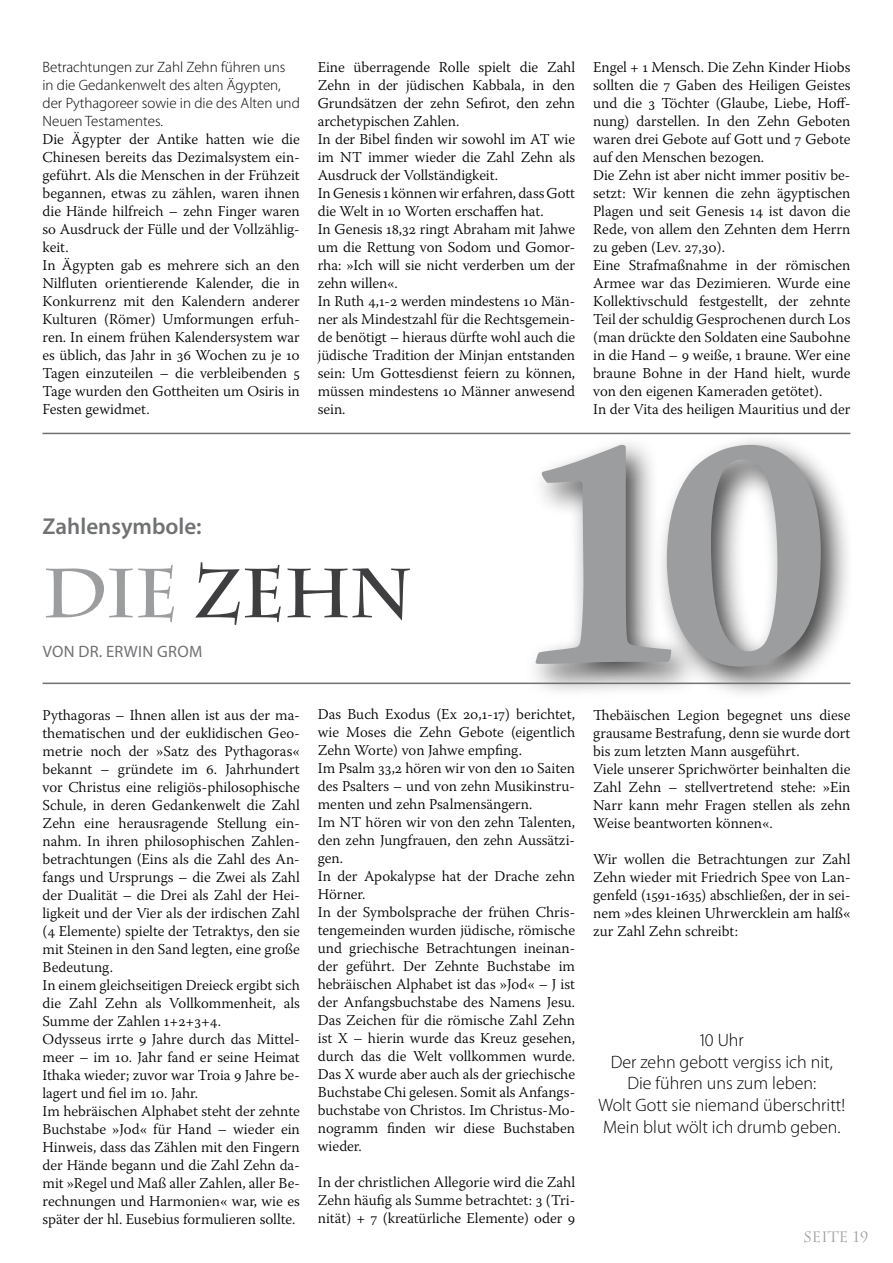
<style>
.page{position:relative;width:893px;height:1263px;background:#fff}
.page>*{position:absolute;margin:0;border:0;box-sizing:border-box;transform-origin:0 0}
.t1{font:700 339px "Adobe Jenson Pro";color:#9c9d9f}
.t2{font:700 69px "Charlemagne Std";letter-spacing:-.02em;color:#3e3e40}
.t3{font:600 23.1px "Myriad Pro";color:#707173}
.t4{font:300 18px/21.6px "Myriad Pro";color:#000;text-align:center}
.t5{font:16.5px "Myriad Pro";letter-spacing:.02em;color:#707173}
.t6{font:300 15px/18px "Warnock Pro";color:#000}
.t7{font:300 15px/18px "Myriad Pro";color:#000}
.t8{font:15px "Charlemagne Std";color:#9c9d9f}
.s1{color:#9c9d9f}
</style>
<div class="page">
<div style="left:521px;top:431px;width:331px;height:268px;background:#000;opacity:.75"></div>
<hr style="left:43px;top:433px;width:807px;height:1px;background:#707173">
<hr style="left:43px;top:683px;width:807px;height:1px;background:#707173">
<p class="t7" style="left:43px;top:58px;width:259px">Betrachtungen zur Zahl Zehn führen uns in die Gedankenwelt des alten Ägypten, der Pythagoreer sowie in die des Alten und Neuen Testamentes.</p>
<p class="t6" style="left:43px;top:130px;width:259px">Die Ägypter der Antike hatten wie die Chinesen bereits das Dezimalsystem ein&shy;geführt. Als die Menschen in der Frühzeit begannen, etwas zu zählen, waren ihnen die Hände hilfreich – zehn Finger waren so Ausdruck der Fülle und der Vollzählig&shy;keit.<br>In Ägypten gab es mehrere sich an den Nilfluten orientierende Kalender, die in Konkurrenz mit den Kalendern anderer Kulturen (Römer) Umformungen erfuh&shy;ren. In einem frühen Kalendersystem war es üblich, das Jahr in 36 Wochen zu je 10<br>Tagen einzuteilen – die verbleibenden 5<br>Tage wurden den Gottheiten um Osiris in Festen gewidmet.</p>
<p class="t6" style="left:318px;top:58px;width:259px">Eine überragende Rolle spielt die Zahl Zehn in der jüdischen Kabbala, in den Grundsätzen der zehn Sefirot, den zehn archetypischen Zahlen.<br>In der Bibel finden wir sowohl im AT wie im NT immer wieder die Zahl Zehn als Ausdruck der Vollständigkeit.<br>In Genesis 1 können wir erfahren, dass Gott die Welt in 10 Worten erschaffen hat.<br>In Genesis 18,32 ringt Abraham mit Jahwe um die Rettung von Sodom und Gomor&shy;rha: »Ich will sie nicht verderben um der zehn willen«.<br>In Ruth 4,1-2 werden mindestens 10 Män&shy;ner als Mindestzahl für die Rechtsgemein&shy;de benötigt – hieraus dürfte wohl auch die jüdische Tradition der Minjan entstanden sein: Um Gottesdienst feiern zu können, müssen mindestens 10 Männer anwesend sein.</p>
<p class="t6" style="left:593px;top:58px;width:259px">Engel + 1 Mensch. Die Zehn Kinder Hiobs sollten die 7 Gaben des Heiligen Geistes und die 3 Töchter (Glaube, Liebe, Hoff&shy;nung) darstellen. In den Zehn Geboten waren drei Gebote auf Gott und 7 Gebote auf den Menschen bezogen.<br>Die Zehn ist aber nicht immer positiv be&shy;setzt: Wir kennen die zehn ägyptischen Plagen und seit Genesis 14 ist davon die Rede, von allem den Zehnten dem Herrn zu geben (Lev. 27,30).<br>Eine Strafmaßnahme in der römischen Armee war das Dezimieren. Wurde eine Kollektivschuld festgestellt, der zehnte Teil der schuldig Gesprochenen durch Los (man drückte den Soldaten eine Saubohne in die Hand – 9 weiße, 1 braune. Wer eine braune Bohne in der Hand hielt, wurde von den eigenen Kameraden getötet).<br>In der Vita des heiligen Mauritius und der</p>
<h3 class="t3" style="left:43px;top:514px;width:161px">Zahlensymbole:</h3>
<h2 class="t2" style="left:43px;top:553px;width:371px"><span class="s1">DIE</span> ZEHN</h2>
<p class="t5" style="left:43px;top:642px;width:82px">VON DR. ERWIN</p>
<p class="t5" style="left:157px;top:642px;width:45px">GROM</p>
<h1 class="t1" style="left:512px;top:363px;width:323px">10</h1>
<p class="t6" style="left:43px;top:706px;width:259px">Pythagoras – Ihnen allen ist aus der ma&shy;thematischen und der euklidischen Geo-</p>
<p class="t6" style="left:43px;top:742px;width:259px">metrie noch der »Satz des Pythagoras« bekannt – gründete im 6. Jahrhundert vor Christus eine religiös-philosophische Schule, in deren Gedankenwelt die Zahl Zehn eine herausragende Stellung ein&shy;nahm. In ihren philosophischen Zahlen&shy;betrachtungen (Eins als die Zahl des An&shy;fangs und Ursprungs – die Zwei als Zahl der Dualität – die Drei als Zahl der Hei&shy;ligkeit und der Vier als der irdischen Zahl (4 Elemente) spielte der Tetraktys, den sie mit Steinen in den Sand legten, eine große Bedeutung.<br>In einem gleichseitigen Dreieck ergibt sich die Zahl Zehn als Vollkommenheit, als Summe der Zahlen 1+2+3+4.<br>Odysseus irrte 9 Jahre durch das Mittel&shy;meer – im 10. Jahr fand er seine Heimat Ithaka wieder; zuvor war Troia 9 Jahre be&shy;lagert und fiel im 10. Jahr.<br>Im hebräischen Alphabet steht der zehnte Buchstabe »Jod« für Hand – wieder ein Hinweis, dass das Zählen mit den Fingern der Hände begann und die Zahl Zehn da&shy;mit »Regel und Maß aller Zahlen, aller Be&shy;rechnungen und Harmonien« war, wie es später der hl. Eusebius formulieren sollte.</p>
<p class="t6" style="left:318px;top:705px;width:259px">Das Buch Exodus (Ex 20,1-17) berichtet, wie Moses die Zehn Gebote (eigentlich Zehn Worte) von Jahwe empfing.<br>Im Psalm 33,2 hören wir von den 10 Saiten des Psalters – und von zehn Musikinstru&shy;menten und zehn Psalmensängern.<br>Im NT hören wir von den zehn Talenten, den zehn Jungfrauen, den zehn Aussätzi&shy;gen.<br>In der Apokalypse hat der Drache zehn Hörner.<br>In der Symbolsprache der frühen Chris&shy;tengemeinden wurden jüdische, römische und griechische Betrachtungen ineinan&shy;der geführt. Der Zehnte Buchstabe im hebräischen Alphabet ist das »Jod« – J ist der Anfangsbuchstabe des Namens Jesu.<br>Das Zeichen für die römische Zahl Zehn ist X – hierin wurde das Kreuz gesehen, durch das die Welt vollkommen wurde.<br>Das X wurde aber auch als der griechische Buchstabe Chi gelesen. Somit als Anfangs&shy;buchstabe von Christos. Im Christus-Mo&shy;nogramm finden wir diese Buchstaben wieder.</p>
<p class="t6" style="left:318px;top:1173px;width:259px;text-align:justify">In der christlichen Allegorie wird die Zahl Zehn häufig als Summe betrachtet: 3 (Tri&shy;nität) + 7 (kreatürliche Elemente) oder 9</p>
<p class="t6" style="left:593px;top:706px;width:259px">Thebäischen Legion begegnet uns diese grausame Bestrafung, denn sie wurde dort bis zum letzten Mann ausgeführt.<br>Viele unserer Sprichwörter beinhalten die Zahl Zehn – stellvertretend stehe: »Ein Narr kann mehr Fragen stellen als zehn Weise beantworten können«.</p>
<p class="t6" style="left:593px;top:850px;width:259px;text-align:justify">Wir wollen die Betrachtungen zur Zahl Zehn wieder mit Friedrich Spee von Lan&shy;genfeld (1591-1635) abschließen, der in sei&shy;nem »des kleinen Uhrwercklein am halß« zur Zahl Zehn schreibt:</p>
<p class="t4" style="left:598px;top:1030px;width:248px">10 Uhr<br>Der zehn gebott vergiss ich nit,<br>Die führen uns zum leben:<br>Wolt Gott sie niemand überschritt!<br>Mein blut wölt ich drumb geben.</p>
<p class="t8" style="left:804px;top:1228px;width:66px">Seite 19</p>
</div>
